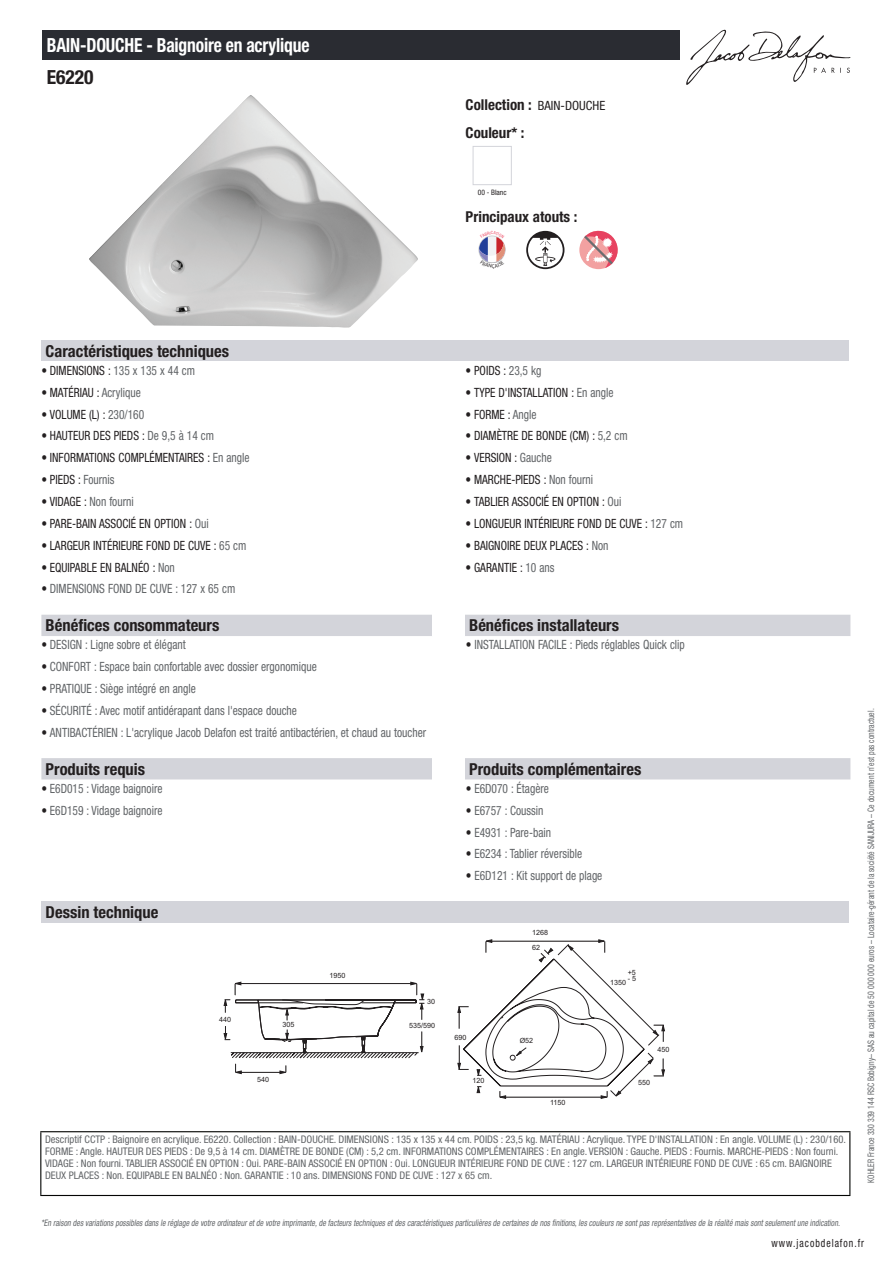
<style>
.page{position:relative;width:893px;height:1263px;background:#fff}
.page>*{position:absolute;margin:0;border:0;box-sizing:border-box;transform-origin:0 0}
.t1{font:700 condensed 19.5px "Helvetica Neue LT Std";letter-spacing:-.01em;color:#fff;scale:.9 1}
.t2{font:700 condensed 19.5px "Helvetica Neue LT Std";color:#231f20}
.t3{font:700 condensed 16.5px "Helvetica Neue LT Std";color:#231f20}
.t4{font:700 condensed 15px/27.8px "Helvetica Neue LT Std";color:#231f20}
.t5{font:condensed 12.75px "Helvetica Neue LT Std";color:#626568;scale:.9 1}
.t6{font:condensed 12.75px "Helvetica Neue LT Std";color:#231f20;scale:.9 1}
.t7{font:condensed 11.25px "Helvetica Neue LT Std";letter-spacing:.1em;color:#231f20;scale:.87 1}
.t8{font:condensed 10.5px/12px "Helvetica Neue LT Std";color:#626568}
.t9{font:italic condensed 9px "Helvetica Neue LT Std";color:#626568;scale:.87 1}
.t10{font:condensed 9px "Helvetica Neue LT Std";color:#626568;scale:.87 1}
.t11{font:condensed 7.5px "Helvetica Neue LT Std";color:#231f20}
.t12{font:7.2px "Arial";color:#231f20}
.s1{font-weight:400;font-size:12.75px}
.s2{color:#626568}
.s3{color:#231f20}
</style>
<div class="page">
<svg style="left:686px;top:30px;width:164px;height:55px"></svg>
<img style="left:89px;top:95px;width:329px;height:233px">
<div style="left:473px;top:146px;width:39px;height:39px;border:1px solid #d3d4da"></div>
<svg style="left:526px;top:231px;width:38px;height:38px"></svg>
<div style="left:579px;top:231px;width:39px;height:38px;background:#f2a1a1;border-radius:50%"></div>
<svg style="left:584px;top:231px;width:34px;height:37px"></svg>
<div style="left:41px;top:340px;width:808px;height:21px;background:#d3d4da"></div>
<div style="left:41px;top:615px;width:809px;height:21px;background:#d3d4da"></div>
<div style="left:432px;top:615px;width:33px;height:21px;background:#fff"></div>
<div style="left:41px;top:758px;width:809px;height:21px;background:#d3d4da"></div>
<div style="left:432px;top:758px;width:33px;height:21px;background:#fff"></div>
<div style="left:41px;top:901px;width:808px;height:22px;background:#d3d4da"></div>
<svg style="left:223px;top:939px;width:442px;height:160px"></svg>
<div style="left:43px;top:30px;width:637px;height:30px;background:#2a2c32"></div>
<hr style="left:40px;top:1131px;width:810px;height:1px;background:#040503">
<hr style="left:40px;top:1132px;width:1px;height:63px;background:#040503">
<hr style="left:849px;top:1132px;width:1px;height:63px;background:#040503">
<hr style="left:40px;top:1195px;width:810px;height:1px;background:#040503">
<svg style="left:479px;top:235px;width:26px;height:28px"></svg>
<h1 class="t1" style="left:47px;top:33px;width:293px">BAIN-DOUCHE - Baignoire en acrylique</h1>
<h1 class="t2" style="left:47px;top:65px;width:48px">E6220</h1>
<h3 class="t4" style="left:466px;top:90px;width:141px">Collection : <span class="s1">BAIN-DOUCHE<br></span>Couleur* :</h3>
<p class="t11" style="left:478px;top:188px;width:30px">00 - Blanc</p>
<h3 class="t4" style="left:466px;top:203px;width:113px">Principaux atouts :</h3>
<h2 class="t3" style="left:46px;top:341px;width:185px">Caractéristiques techniques</h2>
<p class="t6" style="left:41px;top:363px;width:172px">• DIMENSIONS : <span class="s2">135 x 135 x 44 cm</span></p>
<p class="t6" style="left:466px;top:363px;width:86px">• POIDS : <span class="s2">23,5 kg</span></p>
<p class="t6" style="left:41px;top:385px;width:112px">• MATÉRIAU : <span class="s2">Acrylique</span></p>
<p class="t6" style="left:466px;top:385px;width:166px">• TYPE D'INSTALLATION : <span class="s2">En angle</span></p>
<p class="t6" style="left:41px;top:407px;width:116px">• VOLUME (L) : <span class="s2">230/160</span></p>
<p class="t6" style="left:466px;top:407px;width:80px">• FORME : <span class="s2">Angle</span></p>
<p class="t6" style="left:41px;top:428px;width:193px">• HAUTEUR DES PIEDS : <span class="s2">De 9,5 à 14 cm</span></p>
<p class="t6" style="left:466px;top:428px;width:182px">• DIAMÈTRE DE BONDE (CM) : <span class="s2">5,2 cm</span></p>
<p class="t6" style="left:41px;top:450px;width:233px">• INFORMATIONS COMPLÉMENTAIRES : <span class="s2">En angle</span></p>
<p class="t6" style="left:466px;top:450px;width:97px">• VERSION : <span class="s2">Gauche</span></p>
<p class="t6" style="left:41px;top:472px;width:83px">• PIEDS : <span class="s2">Fournis</span></p>
<p class="t6" style="left:466px;top:472px;width:143px">• MARCHE-PIEDS : <span class="s2">Non fourni</span></p>
<p class="t5" style="left:41px;top:494px;width:104px"><span class="s3">• VIDAGE :</span> Non fourni</p>
<p class="t6" style="left:466px;top:494px;width:175px">• TABLIER ASSOCIÉ EN OPTION : <span class="s2">Oui</span></p>
<p class="t6" style="left:41px;top:516px;width:187px">• PARE-BAIN ASSOCIÉ EN OPTION : <span class="s2">Oui</span></p>
<p class="t6" style="left:466px;top:516px;width:243px">• LONGUEUR INTÉRIEURE FOND DE CUVE : <span class="s2">127 cm</span></p>
<p class="t6" style="left:41px;top:538px;width:229px">• LARGEUR INTÉRIEURE FOND DE CUVE : <span class="s2">65 cm</span></p>
<p class="t6" style="left:466px;top:538px;width:160px">• BAIGNOIRE DEUX PLACES : <span class="s2">Non</span></p>
<p class="t6" style="left:41px;top:560px;width:150px">• EQUIPABLE EN BALNÉO : <span class="s2">Non</span></p>
<p class="t6" style="left:466px;top:560px;width:100px">• GARANTIE : <span class="s2">10 ans</span></p>
<p class="t5" style="left:41px;top:581px;width:217px"><span class="s3">•</span> DIMENSIONS FOND DE CUVE : 127 x 65 cm</p>
<h2 class="t3" style="left:46px;top:615px;width:175px">Bénéfices consommateurs</h2>
<h2 class="t3" style="left:469px;top:615px;width:151px">Bénéfices installateurs</h2>
<p class="t5" style="left:41px;top:637px;width:162px"><span class="s3">•</span> DESIGN : Ligne sobre et élégant</p>
<p class="t5" style="left:466px;top:637px;width:245px"><span class="s3">•</span> INSTALLATION FACILE : Pieds réglables Quick clip</p>
<p class="t5" style="left:41px;top:659px;width:307px"><span class="s3">•</span> CONFORT : Espace bain confortable avec dossier ergonomique</p>
<p class="t5" style="left:41px;top:681px;width:173px"><span class="s3">•</span> PRATIQUE : Siège intégré en angle</p>
<p class="t5" style="left:41px;top:703px;width:286px"><span class="s3">•</span> SÉCURITÉ : Avec motif antidérapant dans l'espace douche</p>
<p class="t5" style="left:41px;top:725px;width:429px"><span class="s3">•</span> ANTIBACTÉRIEN : L'acrylique Jacob Delafon est traité antibactérien, et chaud au toucher</p>
<h2 class="t3" style="left:46px;top:759px;width:101px">Produits requis</h2>
<h2 class="t3" style="left:469px;top:759px;width:174px">Produits complémentaires</h2>
<p class="t5" style="left:41px;top:781px;width:136px"><span class="s3">•</span> E6D015 : Vidage baignoire</p>
<p class="t5" style="left:466px;top:781px;width:94px"><span class="s3">•</span> E6D070 : Étagère</p>
<p class="t5" style="left:41px;top:803px;width:136px"><span class="s3">•</span> E6D159 : Vidage baignoire</p>
<p class="t5" style="left:466px;top:803px;width:88px"><span class="s3">•</span> E6757 : Coussin</p>
<p class="t5" style="left:466px;top:825px;width:96px"><span class="s3">•</span> E4931 : Pare-bain</p>
<p class="t5" style="left:466px;top:846px;width:131px"><span class="s3">•</span> E6234 : Tablier réversible</p>
<p class="t5" style="left:466px;top:868px;width:153px"><span class="s3">•</span> E6D121 : Kit support de plage</p>
<h2 class="t3" style="left:46px;top:902px;width:114px">Dessin technique</h2>
<p class="t12" style="left:532px;top:928px;width:17px">1268</p>
<p class="t12" style="left:219px;top:1014px;width:13px">440</p>
<p class="t12" style="left:282px;top:1020px;width:13px">305</p>
<p class="t12" style="left:257px;top:1074px;width:13px">540</p>
<p class="t12" style="left:330px;top:970px;width:17px">1950</p>
<p class="t12" style="left:427px;top:996px;width:9px">30</p>
<p class="t12" style="left:409px;top:1020px;width:27px">535/590</p>
<p class="t12" style="left:455px;top:1032px;width:13px">690</p>
<p class="t12" style="left:472px;top:1076px;width:13px">120</p>
<p class="t12" style="left:532px;top:943px;width:9px">62</p>
<p class="t12" style="left:520px;top:1035px;width:15px">Ø52</p>
<p class="t12" style="left:550px;top:1098px;width:17px">1150</p>
<p class="t12" style="left:628px;top:967px;width:10px">+5</p>
<p class="t12" style="left:628px;top:974px;width:10px">- 5</p>
<p class="t12" style="left:610px;top:977px;width:17px">1350</p>
<p class="t12" style="left:657px;top:1044px;width:13px">450</p>
<p class="t12" style="left:638px;top:1077px;width:13px">550</p>
<p class="t8" style="left:45px;top:1134px;width:802px">Descriptif CCTP : Baignoire en acrylique. E6220. Collection : BAIN-DOUCHE. DIMENSIONS : 135 x 135 x 44 cm. POIDS : 23,5 kg. MATÉRIAU : Acrylique. TYPE D'INSTALLATION : En angle. VOLUME (L) : 230/160.<br>FORME : Angle. HAUTEUR DES PIEDS : De 9,5 à 14 cm. DIAMÈTRE DE BONDE (CM) : 5,2 cm. INFORMATIONS COMPLÉMENTAIRES : En angle. VERSION : Gauche. PIEDS : Fournis. MARCHE-PIEDS : Non fourni.<br>VIDAGE : Non fourni. TABLIER ASSOCIÉ EN OPTION : Oui. PARE-BAIN ASSOCIÉ EN OPTION : Oui. LONGUEUR INTÉRIEURE FOND DE CUVE : 127 cm. LARGEUR INTÉRIEURE FOND DE CUVE : 65 cm. BAIGNOIRE DEUX PLACES : Non. EQUIPABLE EN BALNÉO : Non. GARANTIE : 10 ans. DIMENSIONS FOND DE CUVE : 127 x 65 cm.</p>
<p class="t10" style="left:866px;top:1183px;width:547px;rotate:-90deg">KOHLER France 330 339 144 RSC Bobigny– SAS au capital de 50 000 000 euros – Locataire-gérant de la société SANIJURA – Ce document n’est pas contractuel.</p>
<p class="t9" style="left:41px;top:1217px;width:922px">*En raison desvariationspossiblesdansle réglage de votre ordinateuretde votre imprimante,de facteurstechniquesetdescaractéristiquesparticulièresde certainesde nosfinitions,lescouleursne sontpasreprésentativesde la réalité maissontseulementune indication.</p>
<p class="t7" style="left:772px;top:1237px;width:108px">www.jacobdelafon.fr</p>
</div>
